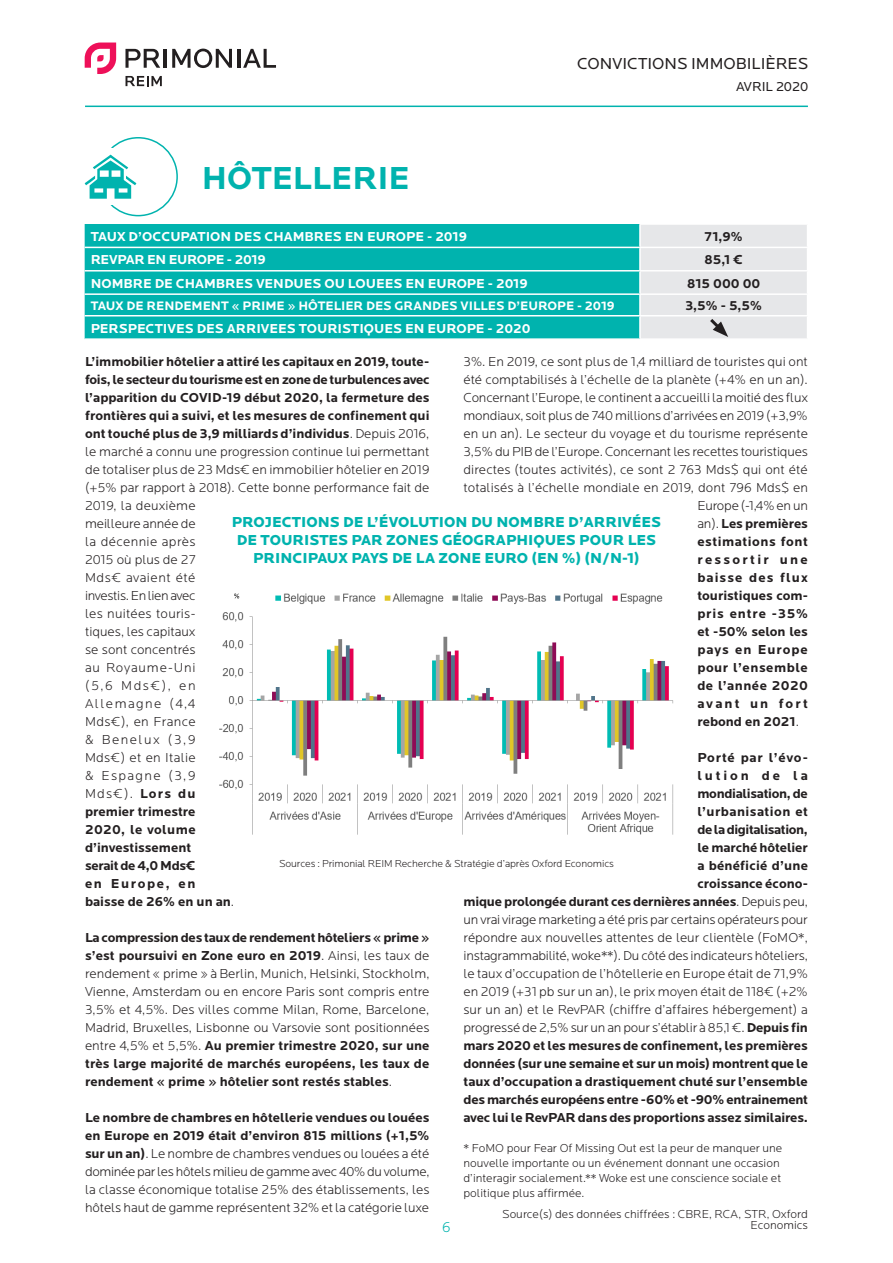
<style>
.page{position:relative;width:893px;height:1263px;background:#fff}
.page>*{position:absolute;margin:0;border:0;box-sizing:border-box;transform-origin:0 0}
.t1{font:700 33px "Locator";color:#00b3ae}
.t2{font:16.5px "Locator";color:#231f20}
.t3{font:900 15px/18px "Locator";color:#00b3ae;text-align:center}
.t4{font:300 15px "Locator";color:#00b3ae}
.Text{font:300 13.5px/18px "Locator";color:#231f20;text-align:justify}
.Text-2{font:700 13.5px/18px "Locator";letter-spacing:-.01em;color:#231f20;text-align:right}
.t5{font:700 13.5px "Locator";color:#fff}
.Text-3{font:700 13.5px "Locator";letter-spacing:.04em;color:#231f20}
.t6{font:700 13.5px "Locator";letter-spacing:-.02em;color:#fff}
.Text-4{font:700 13.5px "Locator";letter-spacing:.08em;color:#231f20}
.Text-5{font:700 13.5px "Locator";letter-spacing:.06em;color:#231f20}
.Text-6{font:700 13.5px "Locator";letter-spacing:.035em;color:#231f20}
.Text-7{font:700 13.5px "Locator";letter-spacing:.17em;color:#231f20}
.Text-8{font:700 13.5px "Locator";letter-spacing:.07em;color:#231f20}
.Text-9{font:700 13.5px "Locator";letter-spacing:.155em;color:#231f20}
.t7{font:13.5px "Locator";color:#231f20}
.t8{font:700 12.75px "Locator";color:#fff}
.Text-10{font:300 12px/15px "Locator";color:#231f20}
.t9{font:300 10.5px "Locator";letter-spacing:-.01em;color:#231f20}
.s1{font-weight:700}
.s2{font-weight:300}
</style>
<div class="page">
<hr style="left:85px;top:106px;width:723px;height:1px;background:#00b3ae">
<svg style="left:125px;top:49px;width:35px;height:19px"></svg>
<hr style="left:164px;top:49px;width:3px;height:19px;background:#231f20">
<svg style="left:172px;top:49px;width:60px;height:19px"></svg>
<hr style="left:237px;top:49px;width:3px;height:19px;background:#231f20">
<svg style="left:243px;top:49px;width:33px;height:19px"></svg>
<svg style="left:85px;top:43px;width:31px;height:31px"></svg>
<svg style="left:126px;top:76px;width:36px;height:10px"></svg>
<div style="left:85px;top:224px;width:554px;height:114px;background:#00b3ae"></div>
<hr style="left:85px;top:247px;width:555px;height:1px;background:#fff">
<hr style="left:85px;top:270px;width:555px;height:2px;background:#fff">
<hr style="left:85px;top:293px;width:555px;height:2px;background:#fff">
<hr style="left:85px;top:315px;width:555px;height:1px;background:#fff">
<div style="left:99px;top:137px;width:79px;height:79px;border:2px solid #00b3ae;border-radius:50%"></div>
<div style="left:97px;top:148px;width:29px;height:57px;background:#fff"></div>
<svg style="left:85px;top:155px;width:51px;height:44px"></svg>
<img style="left:220px;top:593px;width:454px;height:242px">
<svg style="left:641px;top:225px;width:166px;height:113px;background:#e6e6e8"></svg>
<p class="t1" style="left:202px;top:159px;width:210px">HÔTELLERIE</p>
<p class="t2" style="left:577px;top:54px;width:232px">CONVICTIONS IMMOBILIÈRES</p>
<p class="t7" style="left:736px;top:79px;width:74px">AVRIL 2020</p>
<p class="t5" style="left:91px;top:228px;width:378px">TAUX D’OCCUPATION DES CHAMBRES EN EUROPE - 2019</p>
<p class="Text-2" style="left:705px;top:228px;width:40px">71,9%</p>
<p class="t6" style="left:91px;top:252px;width:177px">REVPAR EN EUROPE - 2019</p>
<p class="Text-2" style="left:704px;top:251px;width:40px">85,1 €</p>
<p class="t5" style="left:91px;top:275px;width:439px">NOMBRE DE CHAMBRES VENDUES OU LOUEES EN EUROPE - 2019</p>
<p class="Text-2" style="left:687px;top:274px;width:75px">815 000 00</p>
<p class="t8" style="left:91px;top:298px;width:526px">TAUX DE RENDEMENT « PRIME » HÔTELIER DES GRANDES VILLES D’EUROPE - 2019</p>
<p class="Text-2" style="left:685px;top:297px;width:78px">3,5% - 5,5%</p>
<p class="t5" style="left:91px;top:320px;width:441px">PERSPECTIVES DES ARRIVEES TOURISTIQUES EN EUROPE - 2020</p>
<p class="Text" style="left:85px;top:353px;width:346px;text-align:left"><span class="s1">L’immobilier hôtelier a attiré les capitaux en 2019, toute&shy;fois, le secteur du tourisme est en zone de turbulences avec l’apparition du COVID-19 début 2020, la fermeture des frontières qui a suivi, et les mesures de confinement qui ont touché plus de 3,9 milliards d’individus</span>. Depuis 2016, le marché a connu une progression continue lui permettant de totaliser plus de 23 Mds€ en immobilier hôtelier en 2019 (+5% par rapport à 2018). Cette bonne performance fait de<br>2019, la deuxième<br>meilleure année de<br>la décennie après<br>2015 où plus de 27<br>Mds€ avaient été<br>investis. En lien avec<br>les nuitées touris-<br>tiques, les capitaux<br>se sont concentrés<br>au Royaume-Uni<br>(5,6 Mds€), en<br>Allemagne (4,4<br>Mds€), en France<br>&amp; Benelux (3,9<br>Mds€) et en Italie<br>&amp; Espagne (3,9<br>Mds€). <span class="s1">Lors du<br>premier trimestre<br>2020, le volume<br>d’investissement<br>serait de 4,0 Mds€<br>en Europe, en<br>baisse de 26% en un an</span>.</p>
<p class="Text" style="left:85px;top:929px;width:346px"><span class="s1">La compression des taux de rendement hôteliers « prime» s’est poursuivi en Zone euro en 2019</span>. Ainsi, les taux de rendement « prime » à Berlin, Munich, Helsinki, Stockholm, Vienne, Amsterdam ou en encore Paris sont compris entre 3,5% et 4,5%. Des villes comme Milan, Rome, Barcelone, Madrid, Bruxelles, Lisbonne ou Varsovie sont positionnées entre 4,5% et 5,5%. <span class="s1">Au premier trimestre 2020, sur une très large majorité de marchés européens, les taux de rendement « prime » hôtelier sont restés stables</span>.</p>
<p class="Text" style="left:85px;top:1109px;width:346px"><span class="s1">Le nombre de chambres en hôtellerie vendues ou louées en Europe en 2019 était d’environ 815 millions (+1,5% sur un an)</span>. Le nombre de chambres vendues ou louées a été dominée par les hôtels milieu de gamme avec 40% du volume, la classe économique totalise 25% des établissements, les hôtels haut de gamme représentent 32% et la catégorie luxe</p>
<p class="Text" style="left:463px;top:353px;width:346px">3%. En 2019, ce sont plus de 1,4 milliard de touristes qui ont</p>
<p class="Text" style="left:463px;top:371px;width:346px">été comptabilisés à l’échelle de la planète (+4% en un an).</p>
<p class="Text" style="left:463px;top:389px;width:346px">Concernant l’Europe, le continent a accueilli la moitié des flux</p>
<p class="Text" style="left:463px;top:407px;width:346px">mondiaux, soit plus de 740 millions d’arrivées en 2019 (+3,9%</p>
<p class="Text" style="left:463px;top:425px;width:346px">en un an). Le secteur du voyage et du tourisme représente</p>
<p class="Text" style="left:463px;top:443px;width:346px">3,5% du PIB de l’Europe. Concernant les recettes touristiques</p>
<p class="Text" style="left:463px;top:461px;width:346px">directes (toutes activités), ce sont 2 763 Mds$ qui ont été</p>
<p class="Text" style="left:463px;top:479px;width:346px">totalisés à l’échelle mondiale en 2019, dont 796 Mds$ en</p>
<p class="Text" style="left:697px;top:497px;width:112px">Europe (-1,4% en un</p>
<p class="Text-2" style="left:697px;top:515px;width:112px"><span class="s2">an).</span> Les premières</p>
<p class="Text-3" style="left:697px;top:534px;width:112px">estimations font</p>
<p class="Text-7" style="left:697px;top:552px;width:112px">ressortir une</p>
<p class="Text-4" style="left:697px;top:570px;width:112px">baisse des flux</p>
<p class="Text-2" style="left:697px;top:587px;width:112px">touristiques com-</p>
<p class="Text-5" style="left:697px;top:606px;width:112px">pris entre -35%</p>
<p class="Text-2" style="left:697px;top:623px;width:112px">et -50% selon les</p>
<p class="Text-8" style="left:697px;top:642px;width:112px">pays en Europe</p>
<p class="Text-3" style="left:697px;top:660px;width:112px">pour l’ensemble</p>
<p class="Text-6" style="left:697px;top:678px;width:112px">de l’année 2020</p>
<p class="Text-9" style="left:697px;top:696px;width:112px">avant un fort</p>
<p class="Text-2" style="left:697px;top:713px;width:103px">rebond en 2021<span class="s2">.</span></p>
<p class="Text-2" style="left:463px;top:749px;width:346px">Porté par l’évo-<br>lution de la<br>mondialisation, de<br>l’urbanisation et<br>de la digitalisation,<br>le marché hôtelier<br>a bénéficié d’une<br>croissance écono-<br>mique prolongée durant ces dernières années<span class="s2">. Depuis peu, un vrai virage marketing a été pris par certains opérateurs pour répondre aux nouvelles attentes de leur clientèle (FoMO*, instagrammabilité, woke**). Du côté des indicateurs hôteliers, le taux d’occupation de l’hôtellerie en Europe était de 71,9% en 2019 (+31 pb sur un an), le prix moyen était de 118€ (+2% sur un an) et le RevPAR (chiffre d’affaires hébergement) a progressé de 2,5% sur un an pour s’établir à 85,1 €.</span> Depuis fin mars 2020 et les mesures de confinement, les premières données (sur une semaine et sur un mois) montrent que le taux d’occupation a drastiquement chuté sur l’ensemble des marchés européens entre -60% et -90% entrainement avec lui le RevPAR dans des proportions assez similaires.</p>
<p class="Text-10" style="left:463px;top:1141px;width:320px">* FoMO pour Fear Of Missing Out est la peur de manquer une nouvelle importante ou un événement donnant une occasion d’interagir socialement.** Woke est une conscience sociale et politique plus affirmée.</p>
<p class="Text-10" style="left:502px;top:1209px;width:307px;line-height:10.5px;text-align:right">Source(s) des données chiffrées : CBRE, RCA, STR, Oxford<br>Economics</p>
<p class="t3" style="left:232px;top:513px;width:431px">PROJECTIONS DE L’ÉVOLUTION DU NOMBRE D’ARRIVÉES<br>DE TOURISTES PAR ZONES GÉOGRAPHIQUES POUR LES<br>PRINCIPAUX PAYS DE LA ZONE EURO (EN %) (N/N-1)</p>
<p class="t9" style="left:279px;top:858px;width:336px">Sources : Primonial REIM Recherche &amp; Stratégie d’après Oxford Economics</p>
<p class="t4" style="left:442px;top:1218px;width:10px">6</p>
</div>
